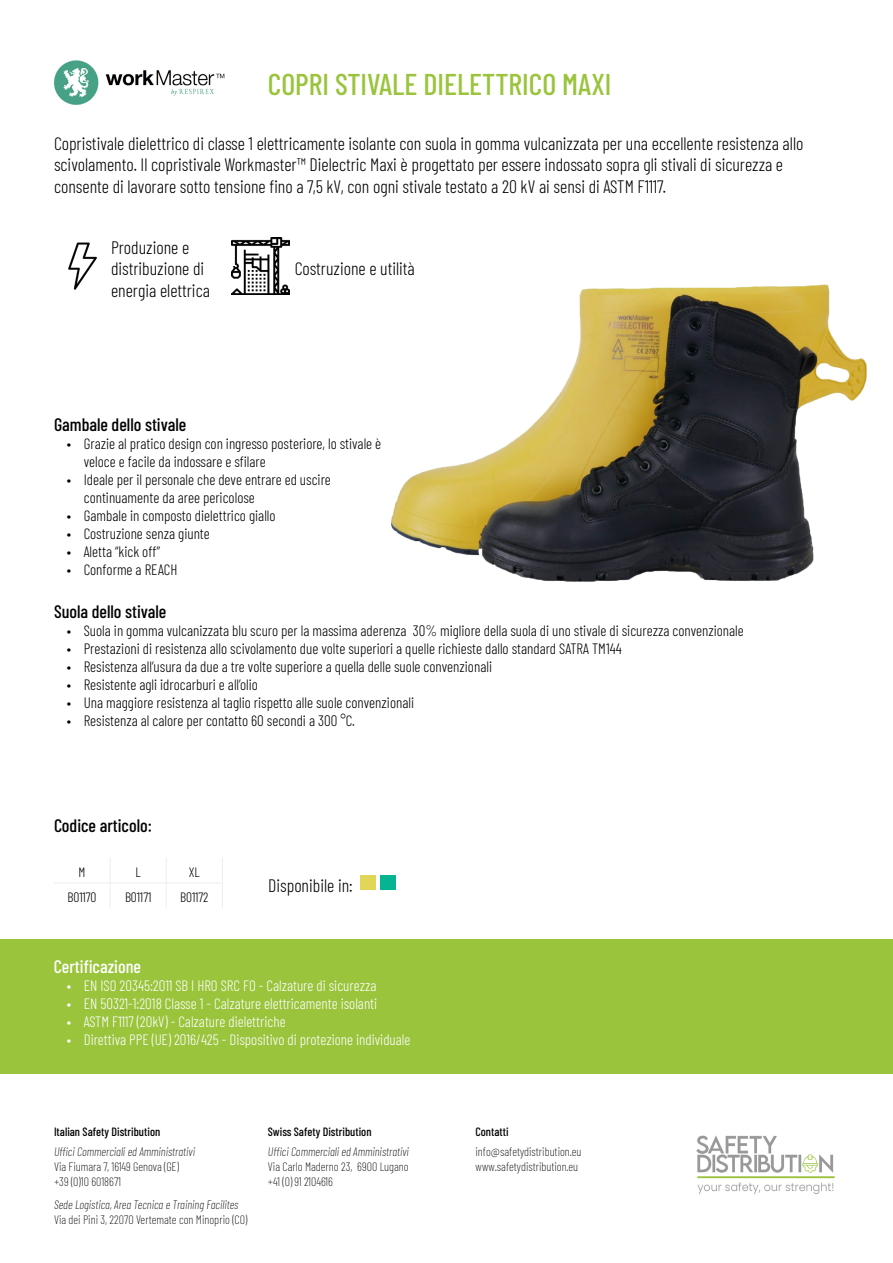
<style>
.page{position:relative;width:893px;height:1263px;background:#fff}
.page>*{position:absolute;margin:0;border:0;box-sizing:border-box;transform-origin:0 0}
.titolo{font:500 30px "Barlow Condensed";color:#9ac43c}
.TESTO{font:300 18px/21.6px "Barlow Condensed";color:#000}
.TESTO-2{font:500 18px "Barlow Condensed";color:#000}
.TESTO-3{font:500 18px "Barlow Condensed";color:#fff}
.t1{font:300 15px/18px "Barlow Condensed";color:#000}
.t2{font:300 15px "Barlow Condensed";color:#fff}
.t3{font:300 13.5px "Barlow Condensed";color:#000}
.t4{font:200 12px/15px "Barlow Condensed";color:#000}
.t5{font:italic 200 12px "Barlow Condensed";color:#000}
.t6{font:500 12px "Barlow Condensed";color:#000}
</style>
<div class="page">
<img style="left:54px;top:60px;width:171px;height:45px">
<img style="left:696px;top:1135px;width:139px;height:60px">
<img style="left:391px;top:284px;width:476px;height:298px">
<div style="left:360px;top:875px;width:16px;height:15px;background:#e1d657"></div>
<div style="left:380px;top:875px;width:16px;height:15px;background:#05b591"></div>
<div style="left:0;top:939px;width:893px;height:135px;background:#9ac43c"></div>
<hr style="left:54px;top:882px;width:56px;height:1px;background:#ededed">
<hr style="left:110px;top:882px;width:56px;height:1px;background:#ededed">
<svg style="left:110px;top:858px;width:1px;height:50px"></svg>
<hr style="left:166px;top:882px;width:57px;height:1px;background:#ededed">
<svg style="left:166px;top:858px;width:1px;height:50px"></svg>
<svg style="left:222px;top:858px;width:1px;height:50px"></svg>
<img style="left:232px;top:237px;width:57px;height:58px">
<img style="left:68px;top:242px;width:29px;height:48px">
<p class="titolo" style="left:268px;top:62px;width:345px">COPRI STIVALE DIELETTRICO MAXI</p>
<p class="TESTO" style="left:54px;top:131px;width:751px">Copristivale dielettrico di classe 1 elettricamente isolante con suola in gomma vulcanizzata per una eccellente resistenza allo scivolamento. Il copristivale Workmaster™ Dielectric Maxi è progettato per essere indossato sopra gli stivali di sicurezza e consente di lavorare sotto tensione fino a 7,5 kV, con ogni stivale testato a 20 kV ai sensi di ASTM F1117.</p>
<p class="TESTO" style="left:111px;top:235px;width:100px">Produzione e distribuzione di energia elettrica</p>
<p class="TESTO" style="left:295px;top:257px;width:122px">Costruzione e utilità</p>
<p class="TESTO-2" style="left:54px;top:412px;width:134px">Gambale dello stivale</p>
<p class="t1" style="left:84px;top:433px;width:299px;text-indent:-17px">• Grazie al pratico design con ingresso posteriore, lo stivale è veloce e facile da indossare e sfilare</p>
<p class="t1" style="left:84px;top:469px;width:249px;text-indent:-17px">• Ideale per il personale che deve entrare ed uscire continuamente da aree pericolose</p>
<p class="t1" style="left:67px;top:505px;width:210px">• Gambale in composto dielettrico giallo</p>
<p class="t1" style="left:67px;top:523px;width:145px">• Costruzione senza giunte</p>
<p class="t1" style="left:67px;top:541px;width:95px">• Aletta “kick off”</p>
<p class="t1" style="left:67px;top:559px;width:112px">• Conforme a REACH</p>
<p class="TESTO-2" style="left:54px;top:599px;width:114px">Suola dello stivale</p>
<p class="t1" style="left:67px;top:621px;width:679px">• Suola in gomma vulcanizzata blu scuro per la massima aderenza 30% migliore della suola di uno stivale di sicurezza convenzionale</p>
<p class="t1" style="left:67px;top:639px;width:556px">• Prestazioni di resistenza allo scivolamento due volte superiori a quelle richieste dallo standard SATRA TM144</p>
<p class="t1" style="left:67px;top:657px;width:427px">• Resistenza all’usura da due a tre volte superiore a quella delle suole convenzionali</p>
<p class="t1" style="left:67px;top:675px;width:193px">• Resistente agli idrocarburi e all’olio</p>
<p class="t1" style="left:67px;top:693px;width:349px">• Una maggiore resistenza al taglio rispetto alle suole convenzionali</p>
<p class="t1" style="left:67px;top:711px;width:290px">• Resistenza al calore per contatto 60 secondi a 300 °C.</p>
<p class="TESTO-2" style="left:54px;top:812px;width:99px">Codice articolo:</p>
<p class="t3" style="left:79px;top:862px;width:8px">M</p>
<p class="t3" style="left:136px;top:862px;width:7px">L</p>
<p class="t3" style="left:189px;top:862px;width:12px">XL</p>
<p class="t3" style="left:68px;top:888px;width:31px">B01170</p>
<p class="t3" style="left:125px;top:888px;width:28px">B01171</p>
<p class="t3" style="left:180px;top:888px;width:30px">B01172</p>
<p class="TESTO" style="left:268px;top:873px;width:86px">Disponibile in:</p>
<p class="TESTO-3" style="left:54px;top:953px;width:89px">Certificazione</p>
<p class="t2" style="left:67px;top:974px;width:311px">• EN ISO 20345:2011 SB I HRO SRC FO - Calzature di sicurezza</p>
<p class="t2" style="left:67px;top:992px;width:312px">• EN 50321-1:2018 Classe 1 - Calzature elettricamente isolanti</p>
<p class="t2" style="left:67px;top:1010px;width:220px">• ASTM F1117 (20kV) - Calzature dielettriche</p>
<p class="t2" style="left:67px;top:1028px;width:345px">• Direttiva PPE (UE) 2016/425 - Dispositivo di protezione individuale</p>
<p class="t6" style="left:54px;top:1122px;width:108px">Italian Safety Distribution</p>
<p class="t5" style="left:54px;top:1143px;width:143px">Uffici Commerciali ed Amministrativi</p>
<p class="t4" style="left:54px;top:1158px;width:126px">Via Fiumara 7, 16149 Genova (GE) +39 (0)10 6018671</p>
<p class="t5" style="left:54px;top:1195px;width:186px">Sede Logistica, Area Tecnica e Training Facilites</p>
<p class="t4" style="left:54px;top:1211px;width:195px">Via dei Pini 3, 22070 Vertemate con Minoprio (CO)</p>
<p class="t6" style="left:268px;top:1122px;width:105px">Swiss Safety Distribution</p>
<p class="t5" style="left:268px;top:1143px;width:143px">Uffici Commerciali ed Amministrativi</p>
<p class="t4" style="left:268px;top:1158px;width:142px">Via Carlo Maderno 23, 6900 Lugano +41 (0) 91 2104616</p>
<p class="t6" style="left:475px;top:1122px;width:35px">Contatti</p>
<p class="t4" style="left:475px;top:1143px;width:107px">info@safetydistribution.eu www.safetydistribution.eu</p>
</div>
